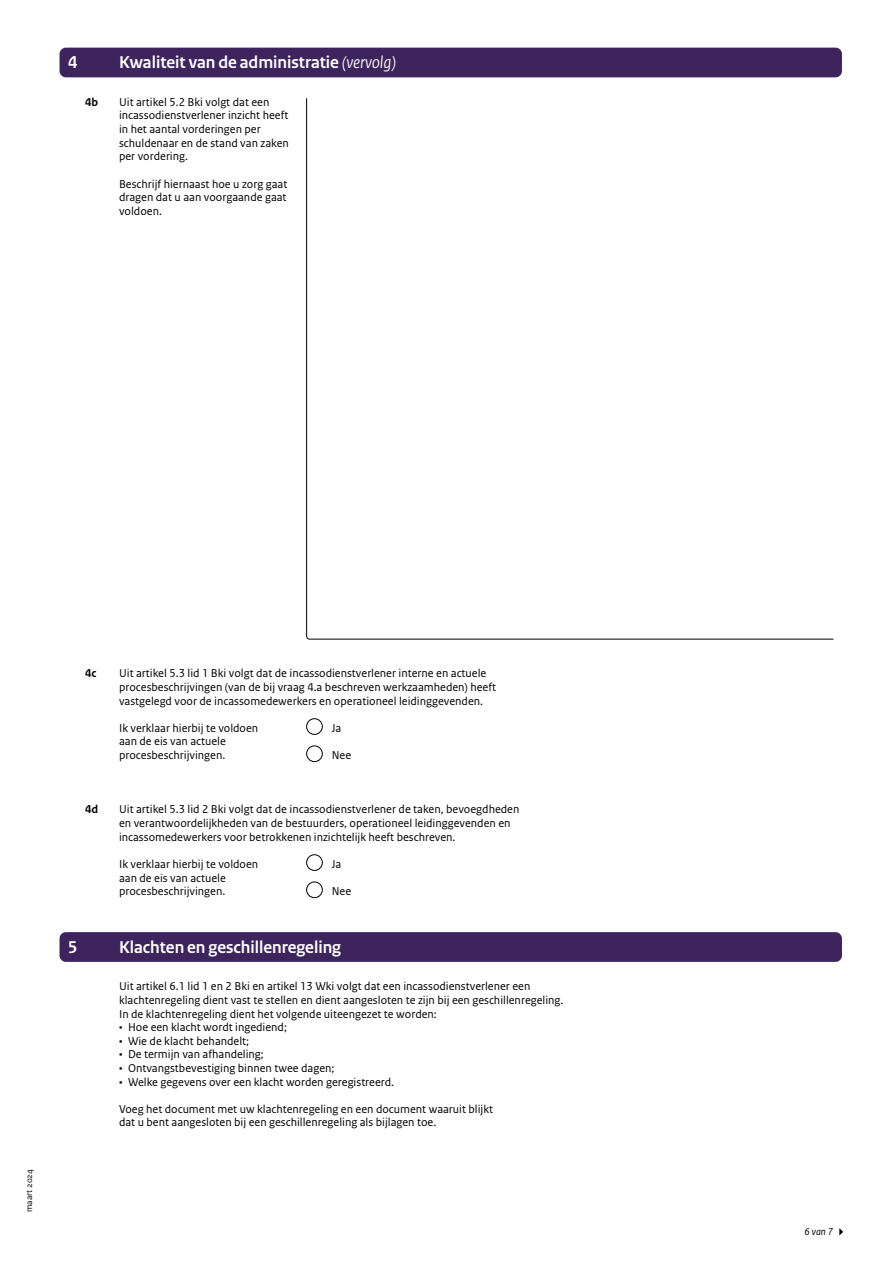
<style>
.page{position:relative;width:893px;height:1263px;background:#fff}
.page>*{position:absolute;margin:0;border:0;box-sizing:border-box;transform-origin:0 0}
.Kop_wit{font:700 18px "Rijksoverheid Sans Heading";color:#fff}
.Tekst_invulkaders_witregel{font:12px/13.6px "Rijksoverheid Sans Text";color:#000}
.Tekst_invulkaders_vragen_met_cijfer_of_l{font:12px/13.6px "Rijksoverheid Sans Text";color:#000}
.Tekst_invulkaders{font:12px "Rijksoverheid Sans Text";color:#000}
.Tekst_invulkaders_vragen_met_cijfer_of_l-2{font:700 12px "Rijksoverheid Sans Text";color:#000}
.t1{font:italic 10.5px "Rijksoverheid Sans Text";color:#000}
.t2{font:9px "Rijksoverheid Sans Text";color:#000}
.s1{font-weight:400;font-style:italic}
</style>
<div class="page">
<svg style="left:839px;top:1228px;width:4px;height:7px"></svg>
<div style="left:60px;top:48px;width:782px;height:29px;background:#3e245d;border-radius:6px"></div>
<div style="left:306px;top:745px;width:17px;height:17px;border:1px solid #000;border-radius:50%"></div>
<div style="left:306px;top:881px;width:17px;height:17px;border:1px solid #000;border-radius:50%"></div>
<div style="left:306px;top:718px;width:17px;height:17px;border:1px solid #000;border-radius:50%"></div>
<div style="left:306px;top:854px;width:17px;height:17px;border:1px solid #000;border-radius:50%"></div>
<svg style="left:306px;top:98px;width:528px;height:542px"></svg>
<div style="left:60px;top:932px;width:782px;height:30px;background:#3e245d;border-radius:6px"></div>
<h1 class="Kop_wit" style="left:68px;top:52px;width:11px">4</h1>
<h1 class="Kop_wit" style="left:119px;top:52px;width:279px">Kwaliteit van de administratie <span class="s1">(vervolg)</span></h1>
<p class="Tekst_invulkaders_vragen_met_cijfer_of_l-2" style="left:85px;top:95px;width:15px">4b</p>
<p class="Tekst_invulkaders_vragen_met_cijfer_of_l" style="left:119px;top:95px;width:171px">Uit artikel 5.2 Bki volgt dat een incassodienstverlener inzicht heeft in het aantal vorderingen per schuldenaar en de stand van zaken per vordering.</p>
<p class="Tekst_invulkaders_vragen_met_cijfer_of_l" style="left:119px;top:177px;width:170px;text-align:justify">Beschrijf hiernaast hoe u zorg gaat dragen dat u aan voorgaande gaat voldoen.</p>
<p class="t2" style="left:24px;top:1212px;width:45px;rotate:-90deg">maart 2024</p>
<p class="Tekst_invulkaders_vragen_met_cijfer_of_l-2" style="left:85px;top:667px;width:13px">4c</p>
<p class="Tekst_invulkaders_vragen_met_cijfer_of_l" style="left:119px;top:667px;width:379px">Uit artikel 5.3 lid 1 Bki volgt dat de incassodienstverlener interne en actuele procesbeschrijvingen (van de bij vraag 4.a beschreven werkzaamheden) heeft vastgelegd voor de incassomedewerkers en operationeel leidinggevenden.</p>
<p class="Tekst_invulkaders_witregel" style="left:119px;top:721px;width:141px">Ik verklaar hierbij te voldoen aan de eis van actuele procesbeschrijvingen.</p>
<p class="Tekst_invulkaders" style="left:332px;top:721px;width:11px">Ja</p>
<p class="Tekst_invulkaders" style="left:332px;top:748px;width:21px">Nee</p>
<p class="Tekst_invulkaders_vragen_met_cijfer_of_l-2" style="left:85px;top:803px;width:15px">4d</p>
<p class="Tekst_invulkaders_vragen_met_cijfer_of_l" style="left:119px;top:803px;width:402px">Uit artikel 5.3 lid 2 Bki volgt dat de incassodienstverlener de taken, bevoegdheden en verantwoordelijkheden van de bestuurders, operationeel leidinggevenden en incassomedewerkers voor betrokkenen inzichtelijk heeft beschreven.</p>
<p class="Tekst_invulkaders_witregel" style="left:119px;top:857px;width:141px">Ik verklaar hierbij te voldoen aan de eis van actuele procesbeschrijvingen.</p>
<p class="Tekst_invulkaders" style="left:332px;top:857px;width:11px">Ja</p>
<p class="Tekst_invulkaders" style="left:332px;top:884px;width:21px">Nee</p>
<h2 class="Kop_wit" style="left:68px;top:936px;width:11px">5</h2>
<h2 class="Kop_wit" style="left:119px;top:936px;width:224px">Klachten en geschillenregeling</h2>
<p class="Tekst_invulkaders_witregel" style="left:119px;top:980px;width:446px">Uit artikel 6.1 lid 1 en 2 Bki en artikel 13 Wki volgt dat een incassodienstverlener een klachtenregeling dient vast te stellen en dient aangesloten te zijn bij een geschillenregeling.<br>In de klachtenregeling dient het volgende uiteengezet te worden:</p>
<p class="Tekst_invulkaders_witregel" style="left:119px;top:1021px;width:169px">• Hoe een klacht wordt ingediend;</p>
<p class="Tekst_invulkaders_witregel" style="left:119px;top:1034px;width:132px">• Wie de klacht behandelt;</p>
<p class="Tekst_invulkaders_witregel" style="left:119px;top:1048px;width:146px">• De termijn van afhandeling;</p>
<p class="Tekst_invulkaders_witregel" style="left:119px;top:1061px;width:217px">• Ontvangstbevestiging binnen twee dagen;</p>
<p class="Tekst_invulkaders_witregel" style="left:119px;top:1075px;width:277px">• Welke gegevens over een klacht worden geregistreerd.</p>
<p class="Tekst_invulkaders_witregel" style="left:119px;top:1102px;width:376px">Voeg het document met uw klachtenregeling en een document waaruit blijkt dat u bent aangesloten bij een geschillenregeling als bijlagen toe.</p>
<p class="t1" style="left:804px;top:1226px;width:30px">6 van 7</p>
</div>
